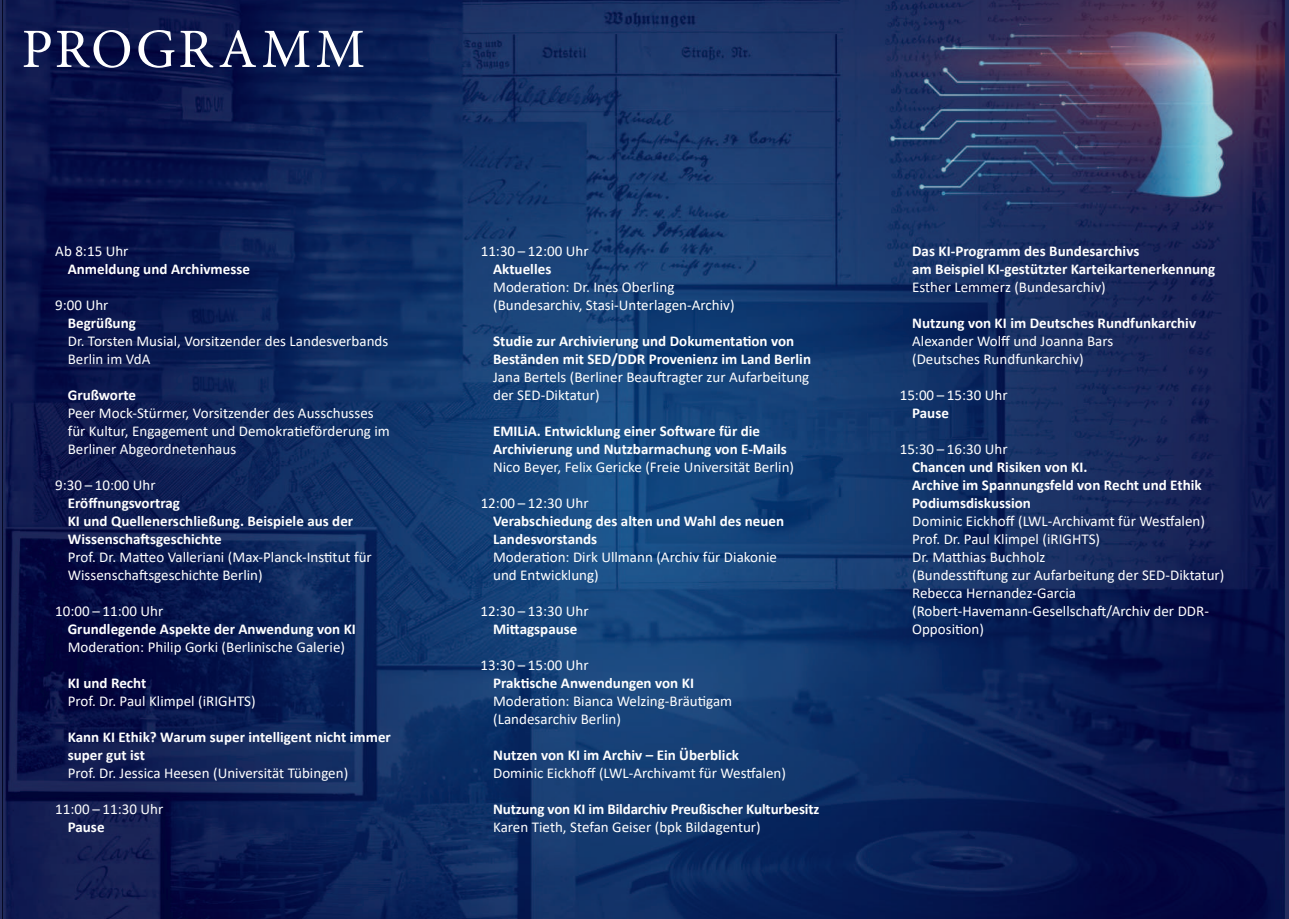
<style>
.page{position:relative;width:1289px;height:919px;background:#fff}
.page>*{position:absolute;margin:0;border:0;box-sizing:border-box;transform-origin:0 0}
.t1{font:55.5px "Minion Pro";letter-spacing:.06em;color:#fff}
.t2{font:15px/18px "Calibri";color:#fff}
.t3{font:700 15px/18px "Calibri";color:#fff}
</style>
<div class="page">
<img style="left:3px;top:0;width:1281px;height:918px">
<h1 class="t1" style="left:22px;top:15px;width:345px">PROGRAMM</h1>
<p class="t2" style="left:55px;top:243px;width:75px">Ab 8:15 Uhr</p>
<p class="t3" style="left:68px;top:260px;width:184px">Anmeldung und Archivmesse</p>
<p class="t2" style="left:55px;top:297px;width:55px">9:00 Uhr</p>
<p class="t3" style="left:68px;top:314px;width:70px">Begrüßung</p>
<p class="t2" style="left:68px;top:333px;width:322px">Dr. Torsten Musial, Vorsitzender des Landesverbands<br>Berlin im VdA</p>
<p class="t3" style="left:68px;top:386px;width:70px">Grußworte</p>
<p class="t2" style="left:68px;top:405px;width:324px">Peer Mock-Stürmer, Vorsitzender des Ausschusses für Kultur, Engagement und Demokra琀椀eförderung im<br>Berliner Abgeordnetenhaus</p>
<p class="t2" style="left:55px;top:475px;width:102px">9:30 – 10:00 Uhr</p>
<p class="t3" style="left:68px;top:494px;width:287px">Erö昀昀nungsvortrag<br>KI und Quellenerschließung. Beispiele aus der<br>Wissenscha昀琀sgeschichte</p>
<p class="t2" style="left:68px;top:547px;width:305px">Prof. Dr. Ma琀琀eo Valleriani (Max-Planck-Ins琀椀tut für<br>Wissenscha昀琀sgeschichte Berlin)</p>
<p class="t2" style="left:55px;top:601px;width:109px">10:00 – 11:00 Uhr</p>
<p class="t3" style="left:68px;top:620px;width:290px">Grundlegende Aspekte der Anwendung von KI</p>
<p class="t2" style="left:68px;top:637px;width:279px">Modera琀椀on: Philip Gorki (Berlinische Galerie)</p>
<p class="t3" style="left:68px;top:674px;width:80px">KI und Recht</p>
<p class="t2" style="left:68px;top:691px;width:189px">Prof. Dr. Paul Klimpel (iRIGHTS)</p>
<p class="t3" style="left:68px;top:728px;width:325px">Kann KI Ethik? Warum super intelligent nicht immer super gut ist</p>
<p class="t2" style="left:68px;top:763px;width:282px">Prof. Dr. Jessica Heesen (Universität Tübingen)</p>
<p class="t2" style="left:55px;top:799px;width:109px">11:00 – 11:30 Uhr</p>
<p class="t3" style="left:68px;top:818px;width:38px">Pause</p>
<p class="t2" style="left:480px;top:241px;width:109px">11:30 – 12:00 Uhr</p>
<p class="t3" style="left:493px;top:260px;width:60px">Aktuelles</p>
<p class="t2" style="left:493px;top:277px;width:243px">Modera琀椀on: Dr. Ines Oberling (Bundesarchiv, Stasi-Unterlagen-Archiv)</p>
<p class="t3" style="left:493px;top:332px;width:319px">Studie zur Archivierung und Dokumenta琀椀on von<br>Beständen mit SED/DDR Provenienz im Land Berlin</p>
<p class="t2" style="left:493px;top:367px;width:318px">Jana Bertels (Berliner Beau昀琀ragter zur Aufarbeitung der SED-Diktatur)</p>
<p class="t3" style="left:493px;top:422px;width:295px">EMILiA. Entwicklung einer So昀琀ware für die<br>Archivierung und Nutzbarmachung von E-Mails</p>
<p class="t2" style="left:493px;top:457px;width:302px">Nico Beyer, Felix Gericke (Freie Universität Berlin)</p>
<p class="t2" style="left:480px;top:493px;width:109px">12:00 – 12:30 Uhr</p>
<p class="t3" style="left:493px;top:512px;width:292px">Verabschiedung des alten und Wahl des neuen<br>Landesvorstands</p>
<p class="t2" style="left:493px;top:547px;width:285px">Modera琀椀on: Dirk Ullmann (Archiv für Diakonie und Entwicklung)</p>
<p class="t2" style="left:480px;top:601px;width:109px">12:30 – 13:30 Uhr</p>
<p class="t3" style="left:493px;top:620px;width:86px">Mi琀琀agspause</p>
<p class="t2" style="left:480px;top:655px;width:109px">13:30 – 15:00 Uhr</p>
<p class="t3" style="left:493px;top:674px;width:202px">Prak琀椀sche Anwendungen von KI</p>
<p class="t2" style="left:493px;top:691px;width:241px">Modera琀椀on: Bianca Welzing-Bräu琀椀gam (Landesarchiv Berlin)</p>
<p class="t3" style="left:493px;top:746px;width:247px">Nutzen von KI im Archiv – Ein Überblick</p>
<p class="t2" style="left:493px;top:763px;width:294px">Dominic Eickho昀昀 (LWL-Archivamt für Wes琀昀alen)</p>
<p class="t3" style="left:493px;top:800px;width:328px">Nutzung von KI im Bildarchiv Preußischer Kulturbesitz</p>
<p class="t2" style="left:493px;top:817px;width:269px">Karen Tieth, Stefan Geiser (bpk Bildagentur)</p>
<p class="t3" style="left:912px;top:242px;width:305px">Das KI-Programm des Bundesarchivs<br>am Beispiel KI-gestützter Karteikartenerkennung</p>
<p class="t2" style="left:912px;top:277px;width:195px">Esther Lemmerz (Bundesarchiv)</p>
<p class="t3" style="left:912px;top:314px;width:285px">Nutzung von KI im Deutsches Rundfunkarchiv</p>
<p class="t2" style="left:912px;top:331px;width:203px">Alexander Wol昀昀 und Joanna Bars (Deutsches Rundfunkarchiv)</p>
<p class="t2" style="left:899px;top:385px;width:109px">15:00 – 15:30 Uhr</p>
<p class="t3" style="left:912px;top:404px;width:38px">Pause</p>
<p class="t2" style="left:899px;top:439px;width:109px">15:30 – 16:30 Uhr</p>
<p class="t3" style="left:912px;top:458px;width:291px">Chancen und Risiken von KI.<br>Archive im Spannungsfeld von Recht und Ethik<br>Podiumsdiskussion</p>
<p class="t2" style="left:912px;top:511px;width:314px">Dominic Eickho昀昀 (LWL-Archivamt für Wes琀昀alen)<br>Prof. Dr. Paul Klimpel (iRIGHTS)<br>Dr. Ma琀琀hias Buchholz<br>(Bundess琀椀昀琀ung zur Aufarbeitung der SED-Diktatur)<br>Rebecca Hernandez-Garcia (Robert-Havemann-Gesellscha昀琀/Archiv der DDR-Opposi琀椀on)</p>
</div>
